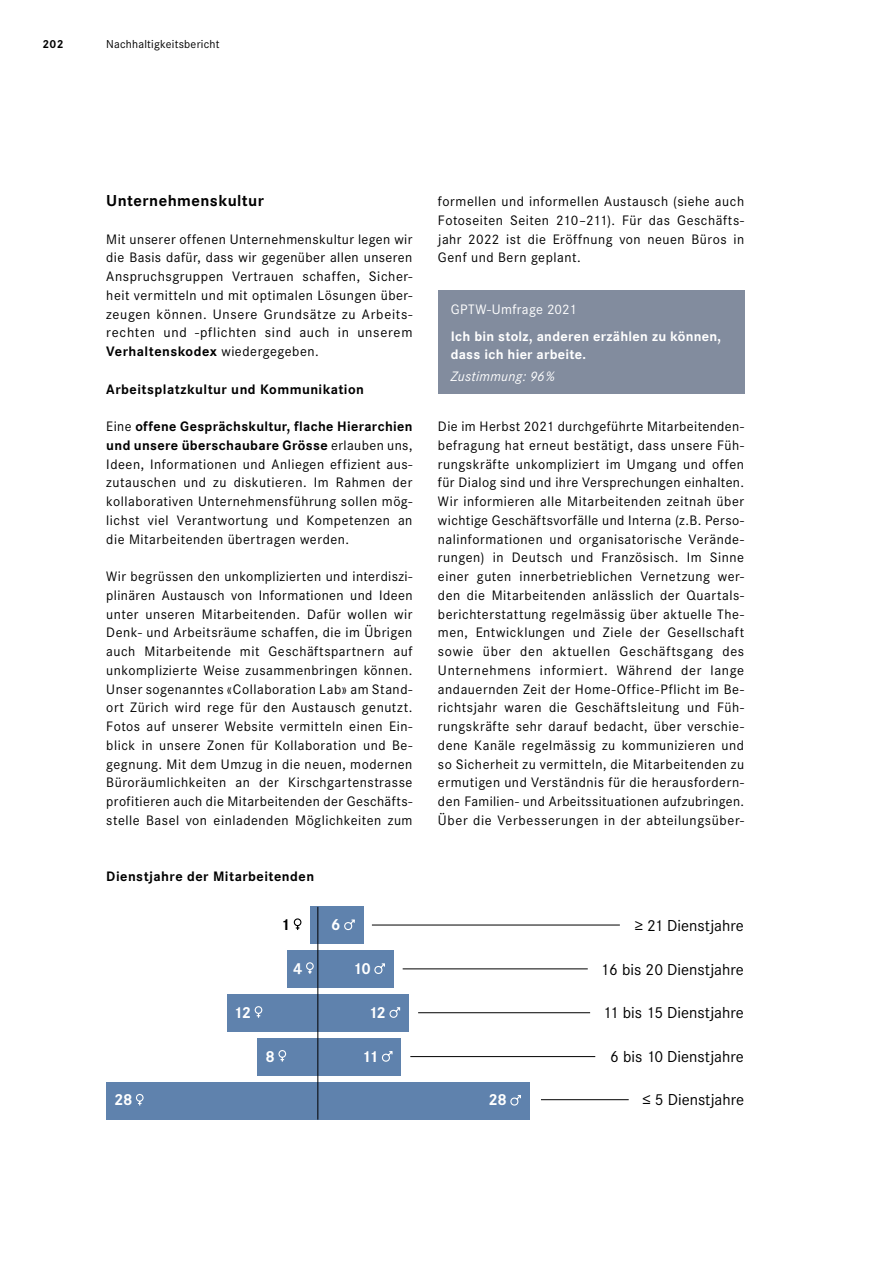
<style>
.page{position:relative;width:893px;height:1263px;background:#fff}
.page>*{position:absolute;margin:0;border:0;box-sizing:border-box;transform-origin:0 0}
.t1{font:16.5px "Corporate S";color:#000}
.t2{font:700 16.5px "Corporate S";letter-spacing:.025em;color:#000}
.t3{font:700 16.5px "Corporate S";letter-spacing:-.06em;color:#fff}
.t4{font:14.25px/18.8px "Corporate S";letter-spacing:.04em;color:#000;text-align:justify}
.t5{font:700 14.25px "Corporate S";letter-spacing:.03em;color:#000}
.t6{font:700 14.25px/18px "Corporate S";letter-spacing:.02em;color:#fff}
.t7{font:14.25px "Corporate S";letter-spacing:.025em;color:#fff}
.t8{font:italic 14.25px "Corporate S";letter-spacing:.02em;color:#fff}
.t9{font:12px "Corporate S";letter-spacing:.02em;color:#000}
.t10{font:700 12px "Corporate S";color:#000}
.s1{font-weight:700}
</style>
<div class="page">
<div style="left:438px;top:290px;width:306px;height:104px;background:#828c9e"></div>
<div style="left:318px;top:907px;width:45px;height:37px;background:#5f82ad"></div>
<div style="left:318px;top:950px;width:75px;height:38px;background:#5f82ad"></div>
<div style="left:318px;top:994px;width:91px;height:38px;background:#5f82ad"></div>
<div style="left:318px;top:1038px;width:83px;height:38px;background:#5f82ad"></div>
<div style="left:318px;top:1082px;width:211px;height:38px;background:#5f82ad"></div>
<div style="left:310px;top:907px;width:8px;height:37px;background:#5f82ad"></div>
<div style="left:288px;top:950px;width:30px;height:38px;background:#5f82ad"></div>
<div style="left:227px;top:994px;width:91px;height:38px;background:#5f82ad"></div>
<div style="left:257px;top:1038px;width:61px;height:38px;background:#5f82ad"></div>
<div style="left:106px;top:1082px;width:212px;height:38px;background:#5f82ad"></div>
<hr style="left:372px;top:925px;width:248px;height:1px;background:#000">
<hr style="left:541px;top:1099px;width:88px;height:1px;background:#000">
<hr style="left:410px;top:1056px;width:185px;height:1px;background:#000">
<hr style="left:418px;top:1012px;width:172px;height:1px;background:#000">
<hr style="left:403px;top:968px;width:185px;height:1px;background:#000">
<svg style="left:293px;top:918px;width:9px;height:12px"></svg>
<svg style="left:344px;top:919px;width:11px;height:12px"></svg>
<svg style="left:306px;top:962px;width:8px;height:12px"></svg>
<svg style="left:374px;top:963px;width:11px;height:11px"></svg>
<svg style="left:254px;top:1006px;width:9px;height:12px"></svg>
<svg style="left:389px;top:1007px;width:12px;height:11px"></svg>
<svg style="left:278px;top:1050px;width:9px;height:12px"></svg>
<svg style="left:381px;top:1051px;width:12px;height:11px"></svg>
<svg style="left:135px;top:1093px;width:9px;height:13px"></svg>
<svg style="left:510px;top:1095px;width:11px;height:11px"></svg>
<hr style="left:317px;top:907px;width:1px;height:213px;background:#000">
<p class="t10" style="left:43px;top:35px;width:23px">202</p>
<p class="t9" style="left:106px;top:36px;width:115px">Nachhaltigkeitsbericht</p>
<p class="t2" style="left:106px;top:189px;width:159px">Unternehmenskultur</p>
<p class="t4" style="left:106px;top:229px;width:308px">Mit unserer offenen Unternehmenskultur legen wir die Basis dafür, dass wir gegenüber allen unseren Anspruchsgruppen Vertrauen schaffen, Sicher&shy;heit vermitteln und mit optimalen Lösungen über&shy;zeugen können. Unsere Grundsätze zu Arbeits&shy;rechten und -pflichten sind auch in unserem <span class="s1">Verhaltenskodex</span> wiedergegeben.</p>
<p class="t5" style="left:106px;top:379px;width:259px">Arbeitsplatzkultur und Kommunikation</p>
<p class="t4" style="left:106px;top:416px;width:308px">Eine <span class="s1">offene Gesprächskultur, flache Hierarchien und unsere überschaubare Grösse</span> erlauben uns, Ideen, Informationen und Anliegen effizient aus&shy;zutauschen und zu diskutieren. Im Rahmen der kollaborativen Unternehmensführung sollen mög&shy;lichst viel Verantwortung und Kompetenzen an die Mitarbeitenden übertragen werden.</p>
<p class="t4" style="left:106px;top:566px;width:308px">Wir begrüssen den unkomplizierten und interdiszi&shy;plinären Austausch von Informationen und Ideen unter unseren Mitarbeitenden. Dafür wollen wir Denk- und Arbeitsräume schaffen, die im Übrigen auch Mitarbeitende mit Geschäftspartnern auf unkomplizierte Weise zusammenbringen können.<br>Unser sogenanntes «Collaboration Lab» am Stand&shy;ort Zürich wird rege für den Austausch genutzt.<br>Fotos auf unserer Website vermitteln einen Ein&shy;blick in unsere Zonen für Kollaboration und Be&shy;gegnung. Mit dem Umzug in die neuen, modernen Büroräumlichkeiten an der Kirschgartenstrasse profitieren auch die Mitarbeitenden der Geschäfts&shy;stelle Basel von einladenden Möglichkeiten zum</p>
<p class="t5" style="left:106px;top:866px;width:209px">Dienstjahre der Mitarbeitenden</p>
<p class="t2" style="left:281px;top:913px;width:11px">1</p>
<p class="t3" style="left:331px;top:913px;width:11px">6</p>
<p class="t3" style="left:293px;top:957px;width:11px">4</p>
<p class="t3" style="left:353px;top:957px;width:20px">10</p>
<p class="t3" style="left:234px;top:1001px;width:19px">12</p>
<p class="t3" style="left:368px;top:1001px;width:19px">12</p>
<p class="t3" style="left:266px;top:1044px;width:11px">8</p>
<p class="t3" style="left:362px;top:1044px;width:18px">11</p>
<p class="t4" style="left:438px;top:191px;width:308px">formellen und informellen Austausch (siehe auch Fotoseiten Seiten 210–211). Für das Geschäfts&shy;jahr 2022 ist die Eröffnung von neuen Büros in Genf und Bern geplant.</p>
<p class="t7" style="left:451px;top:300px;width:128px">GPTW-Umfrage 2021</p>
<p class="t6" style="left:451px;top:326px;width:272px">Ich bin stolz, anderen erzählen zu können, dass ich hier arbeite.</p>
<p class="t8" style="left:451px;top:367px;width:105px">Zustimmung: 96%</p>
<p class="t4" style="left:438px;top:416px;width:308px">Die im Herbst 2021 durchgeführte Mitarbeitenden&shy;befragung hat erneut bestätigt, dass unsere Füh&shy;rungskräfte unkompliziert im Umgang und offen für Dialog sind und ihre Versprechungen einhalten.<br>Wir informieren alle Mitarbeitenden zeitnah über wichtige Geschäftsvorfälle und Interna (z.B. Perso&shy;nalinformationen und organisatorische Verände&shy;rungen) in Deutsch und Französisch. Im Sinne einer guten innerbetrieblichen Vernetzung wer&shy;den die Mitarbeitenden anlässlich der Quartals&shy;berichterstattung regelmässig über aktuelle The&shy;men, Entwicklungen und Ziele der Gesellschaft sowie über den aktuellen Geschäftsgang des Unternehmens informiert. Während der lange andauernden Zeit der Home-Office-Pflicht im Be&shy;richtsjahr waren die Geschäftsleitung und Füh&shy;rungskräfte sehr darauf bedacht, über verschie&shy;dene Kanäle regelmässig zu kommunizieren und so Sicherheit zu vermitteln, die Mitarbeitenden zu ermutigen und Verständnis für die herausfordern&shy;den Familien- und Arbeitssituationen aufzubringen.<br>Über die Verbesserungen in der abteilungsüber-</p>
<p class="t1" style="left:635px;top:914px;width:110px">≥ 21 Dienstjahre</p>
<p class="t1" style="left:600px;top:958px;width:145px">16 bis 20 Dienstjahre</p>
<p class="t1" style="left:603px;top:1002px;width:142px">11 bis 15 Dienstjahre</p>
<p class="t1" style="left:610px;top:1046px;width:135px">6 bis 10 Dienstjahre</p>
<p class="t3" style="left:114px;top:1088px;width:20px">28</p>
<p class="t3" style="left:489px;top:1088px;width:20px">28</p>
<p class="t1" style="left:642px;top:1089px;width:103px">≤ 5 Dienstjahre</p>
</div>
